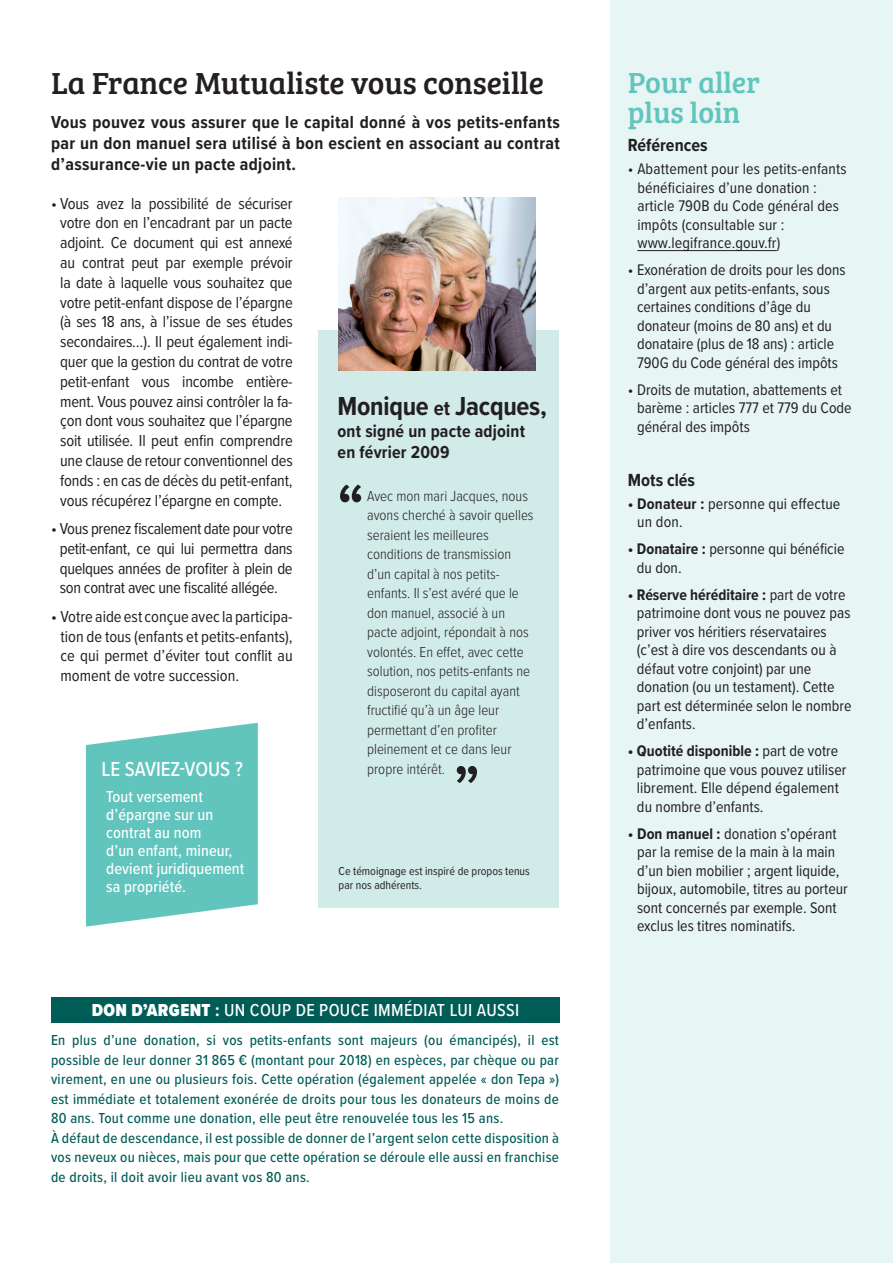
<style>
.page{position:relative;width:893px;height:1263px;background:#fff}
.page>*{position:absolute;margin:0;border:0;box-sizing:border-box;transform-origin:0 0}
.t1{font:500 75px "Proxima Nova Cond";color:#231f20}
.t2{font:500 72px "Proxima Nova Cond";color:#231f20}
.t3{font:31.5px "Bree Serif";color:#231f20}
.t4{font:30px/30.3px "Bree Serif";color:#61c5be}
.t5{font:700 27px "Proxima Nova Cond";letter-spacing:-.01em;color:#231f20}
.t6{font:500 21px "Proxima Nova Cond";color:#fff}
.t7{font:700 18.15px "Proxima Nova Cond";color:#231f20}
.t8{font:700 18px/21px "Proxima Nova Cond";letter-spacing:.02em;color:#231f20;text-align:justify}
.t9{font:500 18px "Proxima Nova Cond";letter-spacing:.02em;color:#fff}
.t10{font:16.5px/19.8px "Proxima Nova Cond";letter-spacing:-.01em;color:#231f20;text-align:center}
.t11{font:500 16.5px/18px "Proxima Nova Cond";letter-spacing:.005em;color:#fff}
.t12{font:15.9px/18.5px "Proxima Nova Cond";color:#231f20}
.t13{font:500 15px/19.5px "Proxima Nova Cond";letter-spacing:.02em;color:#005c57}
.t14{font:300 15px/19.5px "Proxima Nova Cond";color:#231f20}
.t15{font:12px/14.4px "Proxima Nova Cond";color:#231f20}
.s1{font-size:21px}
.s2{font-weight:900}
.s3{font-weight:700}
</style>
<div class="page">
<div style="left:610px;top:0;width:283px;height:1263px;background:#e7f5f4"></div>
<hr style="left:637px;top:250px;width:140px;height:1px;background:#231f20">
<div style="left:318px;top:330px;width:241px;height:578px;background:#d0ebe8"></div>
<img style="left:339px;top:198px;width:196px;height:173px">
<svg style="left:86px;top:723px;width:172px;height:203px;background:#71cbc4"></svg>
<div style="left:51px;top:997px;width:509px;height:26px;background:#005c57"></div>
<h3 class="t3" style="left:51px;top:60px;width:494px">La France Mutualiste vous conseille</h3>
<p class="t8" style="left:51px;top:111px;width:510px">Vous pouvez vous assurer que le capital donné à vos petits-enfants par un don manuel sera utilisé à bon escient en associant au contrat d’assurance-vie un pacte adjoint.</p>
<p class="t10" style="left:51px;top:193px;width:243px">• Vous avez la possibilité de sécuriser votre don en l’encadrant par un pacte adjoint. Ce document qui est annexé au contrat peut par exemple prévoir la date à laquelle vous souhaitez que votre petit-enfant dispose de l’épargne (à ses 18 ans, à l’issue de ses études secondaires…). Il peut également indi&shy;quer que la gestion du contrat de votre petit-enfant vous incombe entière&shy;ment. Vous pouvez ainsi contrôler la fa&shy;çon dont vous souhaitez que l’épargne soit utilisée. Il peut enfin comprendre une clause de retour conventionnel des fonds : en cas de décès du petit-enfant, vous récupérez l’épargne en compte.</p>
<p class="t10" style="left:51px;top:518px;width:243px">• Vous prenez fiscalement date pour votre petit-enfant, ce qui lui permettra dans quelques années de profiter à plein de son contrat avec une fiscalité allégée.</p>
<p class="t10" style="left:60px;top:606px;width:234px;text-align:justify;text-indent:-9px">• Votre aide est conçue avec la participa&shy;tion de tous (enfants et petits-enfants), ce qui permet d’éviter tout conflit au moment de votre succession.</p>
<h3 class="t5" style="left:338px;top:386px;width:211px">Monique <span class="s1">et</span> Jacques,</h3>
<p class="t8" style="left:338px;top:420px;width:189px;line-height:21.6px">ont signé un pacte adjoint en février 2009</p>
<h1 class="t1" style="left:336px;top:455px;width:31px">‘‘</h1>
<p class="t14" style="left:367px;top:485px;width:168px">Avec mon mari Jacques, nous avons cherché à savoir quelles seraient les meilleures conditions de transmission d’un capital à nos petits&shy;enfants. Il s’est avéré que le don manuel, associé à un pacte adjoint, répondait à nos volontés. En effet, avec cette solution, nos petits-enfants ne disposeront du capital ayant fructifié qu’à un âge leur permettant d’en profiter pleinement et ce dans leur propre intérêt.</p>
<h3 class="t6" style="left:101px;top:753px;width:143px">LE SAVIEZ-VOUS ?</h3>
<p class="t11" style="left:106px;top:787px;width:140px">Tout versement d’épargne sur un contrat au nom<br>d’un enfant, mineur, devient juridiquement sa propriété.</p>
<h2 class="t2" style="left:481px;top:811px;width:30px;rotate:-180deg">‘‘</h2>
<p class="t15" style="left:339px;top:863px;width:193px">Ce témoignage est inspiré de propos tenus par nos adhérents.</p>
<p class="t9" style="left:92px;top:997px;width:429px"><span class="s2">DON D’ARGENT</span> <span class="s3">:</span> UN COUP DE POUCE IMMÉDIAT LUI AUSSI</p>
<p class="t13" style="left:51px;top:1030px;width:509px">En plus d’une donation, si vos petits-enfants sont majeurs (ou émancipés), il est possible de leur donner 31 865 € (montant pour 2018) en espèces, par chèque ou par virement, en une ou plusieurs fois. Cette opération (également appelée « don Tepa ») est immédiate et totalement exonérée de droits pour tous les donateurs de moins de 80 ans. Tout comme une donation, elle peut être renouvelée tous les 15 ans.<br>À défaut de descendance, il est possible de donner de l’argent selon cette disposition à vos neveux ou nièces, mais pour que cette opération se déroule elle aussi en franchise de droits, il doit avoir lieu avant vos 80 ans.</p>
<h3 class="t4" style="left:628px;top:66px;width:134px">Pour aller plus loin</h3>
<p class="t7" style="left:628px;top:132px;width:81px">Références</p>
<p class="t12" style="left:637px;top:159px;width:211px;text-indent:-9px">• Abattement pour les petits-enfants bénéficiaires d’une donation : article 790B du Code général des impôts (consultable sur : www.legifrance.gouv.fr)</p>
<p class="t12" style="left:637px;top:260px;width:210px;text-indent:-9px">• Exonération de droits pour les dons d’argent aux petits-enfants, sous certaines conditions d’âge du donateur (moins de 80 ans) et du donataire (plus de 18 ans) : article 790G du Code général des impôts</p>
<p class="t12" style="left:637px;top:379px;width:216px;text-indent:-9px">• Droits de mutation, abattements et barème : articles 777 et 779 du Code général des impôts</p>
<p class="t7" style="left:628px;top:466px;width:69px">Mots clés</p>
<p class="t12" style="left:637px;top:493px;width:205px;text-indent:-9px"><span class="s3">• Donateur :</span> personne qui effectue un don.</p>
<p class="t12" style="left:637px;top:539px;width:209px;text-indent:-9px"><span class="s3">• Donataire :</span> personne qui bénéficie du don.</p>
<p class="t12" style="left:637px;top:584px;width:216px;text-indent:-9px"><span class="s3">• Réserve héréditaire :</span> part de votre patrimoine dont vous ne pouvez pas priver vos héritiers réservataires (c’est à dire vos descendants ou à défaut votre conjoint) par une donation (ou un testament). Cette part est déterminée selon le nombre d’enfants.</p>
<p class="t12" style="left:637px;top:741px;width:211px;text-indent:-9px"><span class="s3">• Quotité disponible :</span> part de votre patrimoine que vous pouvez utiliser librement. Elle dépend également du nombre d’enfants.</p>
<p class="t12" style="left:637px;top:823px;width:212px;text-indent:-9px"><span class="s3">• Don manuel :</span> donation s’opérant par la remise de la main à la main d’un bien mobilier ; argent liquide, bijoux, automobile, titres au porteur sont concernés par exemple. Sont exclus les titres nominatifs.</p>
</div>
